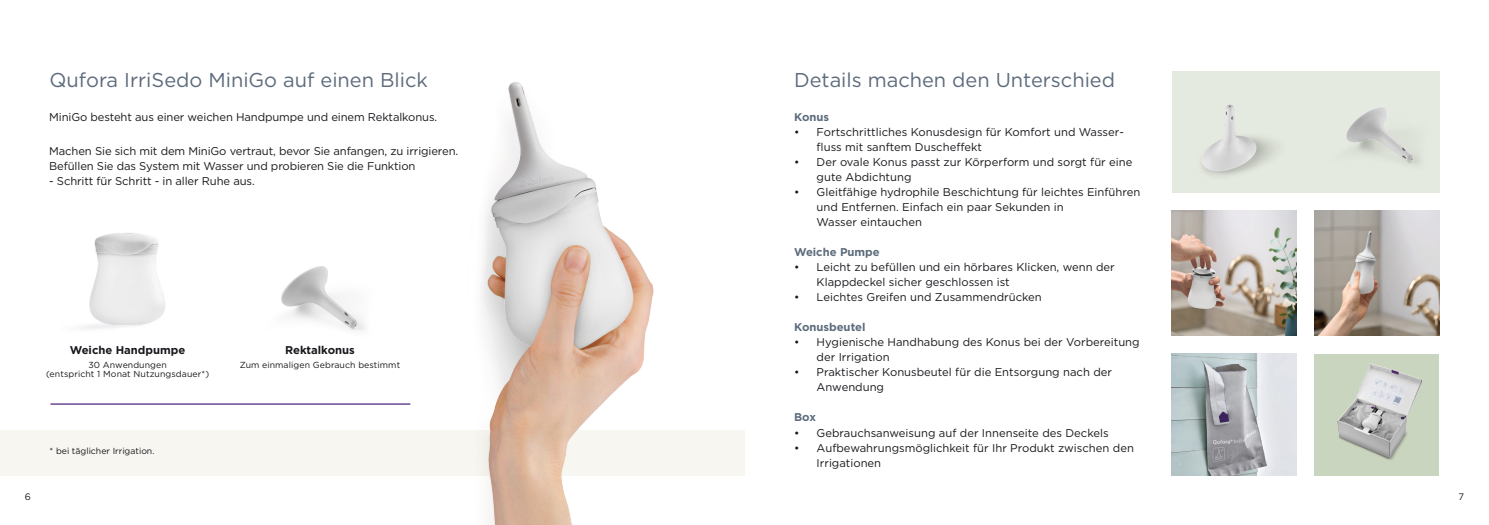
<style>
.page{position:relative;width:1489px;height:525px;background:#fff}
.page>*{position:absolute;margin:0;border:0;box-sizing:border-box;transform-origin:0 0}
.headline_1{font:20px "Gotham";color:#5d6b7c}
.headline_1-2{font:11.25px/15px "Gotham";color:#1a171c}
.t1{font:700 11.25px "Gotham";color:#5d6b7c}
.copy{font:700 11.25px "Gotham";color:#1a171c}
.t2{font:9.38px "Gotham";color:#1a171c}
.copy-2{font:8.75px/8.8px "Gotham";letter-spacing:.01em;color:#1a171c;text-align:center}
</style>
<div class="page">
<div style="left:1171px;top:71px;width:268px;height:122px;background:#e5eae0"></div>
<img style="left:1171px;top:78px;width:106px;height:103px">
<img style="left:81px;top:233px;width:84px;height:96px">
<img style="left:281px;top:266px;width:84px;height:65px">
<div style="left:0;top:429px;width:744px;height:46px;background:#f7f6f1"></div>
<hr style="left:50px;top:403px;width:360px;height:1px;background:#50237e">
<img style="left:1171px;top:210px;width:125px;height:125px">
<img style="left:1314px;top:210px;width:125px;height:125px">
<img style="left:1171px;top:353px;width:125px;height:122px">
<img style="left:432px;top:82px;width:266px;height:442px">
<div style="left:1314px;top:353px;width:125px;height:122px;background:#cad5bf"></div>
<img style="left:1337px;top:363px;width:85px;height:97px">
<img style="left:1346px;top:107px;width:74px;height:57px">
<p class="headline_1" style="left:50px;top:67px;width:380px">Qufora IrriSedo MiniGo auf einen Blick</p>
<p class="headline_1-2" style="left:49px;top:109px;width:389px">MiniGo besteht aus einer weichen Handpumpe und einem Rektalkonus.</p>
<p class="headline_1-2" style="left:49px;top:143px;width:410px">Machen Sie sich mit dem MiniGo vertraut, bevor Sie anfangen, zu irrigieren.<br>Befüllen Sie das System mit Wasser und probieren Sie die Funktion</p>
<p class="headline_1-2" style="left:49px;top:173px;width:207px">- Schritt für Schritt - in aller Ruhe aus.</p>
<p class="copy" style="left:70px;top:342px;width:117px">Weiche Handpumpe</p>
<p class="copy-2" style="left:46px;top:360px;width:165px">30 Anwendungen<br>(entspricht 1 Monat Nutzungsdauer*)</p>
<p class="copy-2" style="left:50px;top:446px;width:106px">* bei täglicher Irrigation.</p>
<p class="copy" style="left:285px;top:342px;width:71px">Rektalkonus</p>
<p class="copy-2" style="left:240px;top:360px;width:162px">Zum einmaligen Gebrauch bestimmt</p>
<p class="headline_1" style="left:794px;top:67px;width:322px">Details machen den Unterschied</p>
<p class="t1" style="left:794px;top:110px;width:37px">Konus</p>
<p class="headline_1-2" style="left:816px;top:124px;width:309px;text-indent:-22px">• Fortschrittliches Konusdesign für Komfort und Wasser&shy;fluss mit sanftem Duscheffekt</p>
<p class="headline_1-2" style="left:816px;top:154px;width:317px;text-indent:-22px">• Der ovale Konus passt zur Körperform und sorgt für eine gute Abdichtung</p>
<p class="headline_1-2" style="left:816px;top:184px;width:325px;text-indent:-22px">• Gleitfähige hydrophile Beschichtung für leichtes Einführen und Entfernen. Einfach ein paar Sekunden in<br>Wasser eintauchen</p>
<p class="t1" style="left:794px;top:245px;width:87px">Weiche Pumpe</p>
<p class="headline_1-2" style="left:816px;top:259px;width:299px;text-indent:-22px">• Leicht zu befüllen und ein hörbares Klicken, wenn der<br>Klappdeckel sicher geschlossen ist</p>
<p class="headline_1-2" style="left:794px;top:289px;width:249px">• Leichtes Greifen und Zusammendrücken</p>
<p class="t1" style="left:794px;top:320px;width:73px">Konusbeutel</p>
<p class="headline_1-2" style="left:816px;top:334px;width:324px;text-indent:-22px">• Hygienische Handhabung des Konus bei der Vorbereitung der Irrigation</p>
<p class="headline_1-2" style="left:816px;top:364px;width:297px;text-indent:-22px">• Praktischer Konusbeutel für die Entsorgung nach der<br>Anwendung</p>
<p class="t1" style="left:794px;top:410px;width:23px">Box</p>
<p class="headline_1-2" style="left:794px;top:424px;width:316px">• Gebrauchsanweisung auf der Innenseite des Deckels</p>
<p class="headline_1-2" style="left:816px;top:439px;width:319px;text-indent:-22px">• Aufbewahrungsmöglichkeit für Ihr Produkt zwischen den<br>Irrigationen</p>
<p class="t2" style="left:25px;top:490px;width:8px">6</p>
<p class="t2" style="left:1458px;top:490px;width:7px">7</p>
</div>
